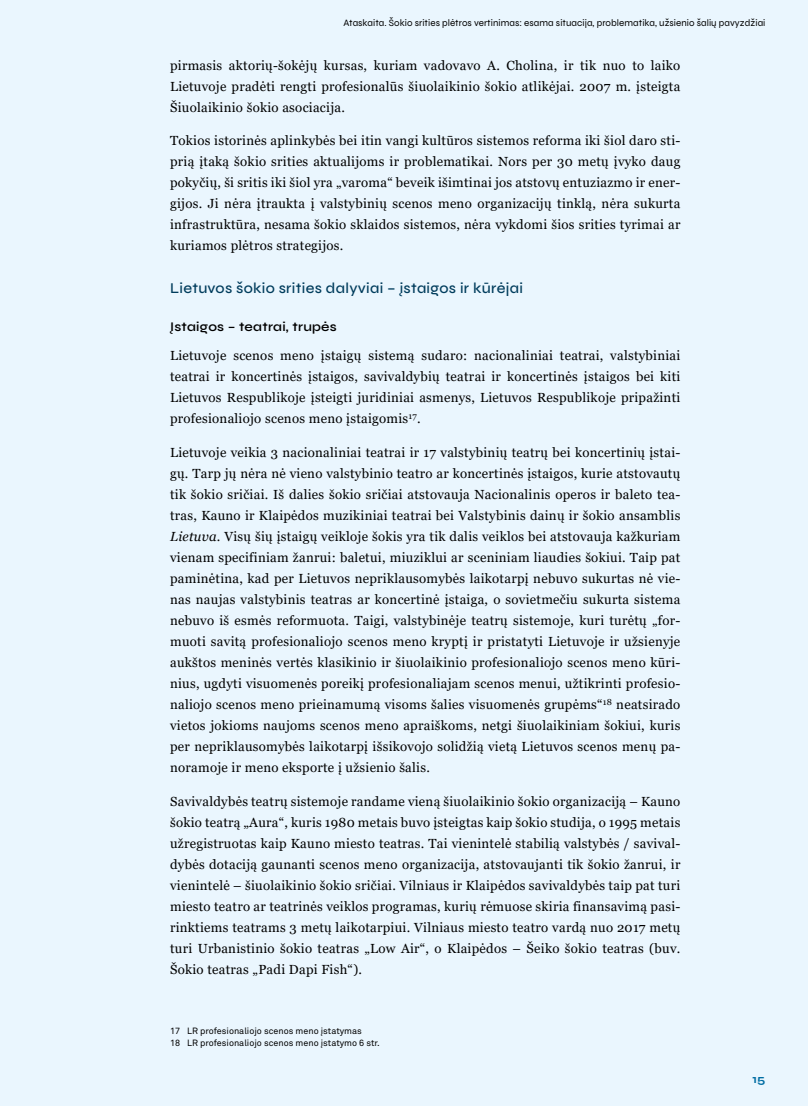
<style>
.page{position:relative;width:808px;height:1106px;background:#eaf6fe}
.page>*{position:absolute;margin:0;border:0;box-sizing:border-box;transform-origin:0 0}
.t1{font:500 15px "Syne";letter-spacing:.02em;color:#003c5c}
.t2{font:13.2px/21px "Georgia";letter-spacing:.02em;color:#000;text-align:justify}
.t3{font:600 13.2px "Syne";letter-spacing:.02em;color:#000}
.t4{font:700 12px "Syne";color:#006da3}
.t5{font:9.75px "Syne";letter-spacing:.005em;color:#000}
.t6{font:9px/12px "Akkurat Pro";color:#000}
.s1{font-style:italic}
</style>
<div class="page">
<p class="t5" style="left:343px;top:17px;width:423px">Ataskaita. Šokio srities plėtros vertinimas: esama situacija, problematika, užsienio šalių pavyzdžiai</p>
<p class="t2" style="left:170px;top:55px;width:512px">pirmasis aktorių-šokėjų kursas, kuriam vadovavo A. Cholina, ir tik nuo to laiko Lietuvoje pradėti rengti profesionalūs šiuolaikinio šokio atlikėjai. 2007 m. įsteigta Šiuolaikinio šokio asociacija.</p>
<p class="t2" style="left:170px;top:130px;width:512px">Tokios istorinės aplinkybės bei itin vangi kultūros sistemos reforma iki šiol daro sti&shy;prią įtaką šokio srities aktualijoms ir problematikai. Nors per 30 metų įvyko daug pokyčių, ši sritis iki šiol yra „varoma“ beveik išimtinai jos atstovų entuziazmo ir ener&shy;gijos. Ji nėra įtraukta į valstybinių scenos meno organizacijų tinklą, nėra sukurta infrastruktūra, nesama šokio sklaidos sistemos, nėra vykdomi šios srities tyrimai ar kuriamos plėtros strategijos.</p>
<p class="t1" style="left:170px;top:278px;width:354px">Lietuvos šokio srities dalyviai – įstaigos ir kūrėjai</p>
<p class="t3" style="left:170px;top:318px;width:168px">Įstaigos – teatrai, trupės</p>
<p class="t2" style="left:170px;top:345px;width:512px">Lietuvoje scenos meno įstaigų sistemą sudaro: nacionaliniai teatrai, valstybiniai teatrai ir koncertinės įstaigos, savivaldybių teatrai ir koncertinės įstaigos bei kiti Lietuvos Respublikoje įsteigti juridiniai asmenys, Lietuvos Respublikoje pripažinti profesionaliojo scenos meno įstaigomis<sup>17</sup>.</p>
<p class="t2" style="left:170px;top:442px;width:512px">Lietuvoje veikia 3 nacionaliniai teatrai ir 17 valstybinių teatrų bei koncertinių įstai&shy;gų. Tarp jų nėra nė vieno valstybinio teatro ar koncertinės įstaigos, kurie atstovautų tik šokio sričiai. Iš dalies šokio sričiai atstovauja Nacionalinis operos ir baleto tea&shy;tras, Kauno ir Klaipėdos muzikiniai teatrai bei Valstybinis dainų ir šokio ansamblis <span class="s1">Lietuva</span>. Visų šių įstaigų veikloje šokis yra tik dalis veiklos bei atstovauja kažkuriam vienam specifiniam žanrui: baletui, miuziklui ar sceniniam liaudies šokiui. Taip pat paminėtina, kad per Lietuvos nepriklausomybės laikotarpį nebuvo sukurtas nė vie&shy;nas naujas valstybinis teatras ar koncertinė įstaiga, o sovietmečiu sukurta sistema nebuvo iš esmės reformuota. Taigi, valstybinėje teatrų sistemoje, kuri turėtų „for&shy;muoti savitą profesionaliojo scenos meno kryptį ir pristatyti Lietuvoje ir užsienyje aukštos meninės vertės klasikinio ir šiuolaikinio profesionaliojo scenos meno kūri&shy;nius, ugdyti visuomenės poreikį profesionaliajam scenos menui, užtikrinti profesio&shy;naliojo scenos meno prieinamumą visoms šalies visuomenės grupėms“<sup>18</sup> neatsirado vietos jokioms naujoms scenos meno apraiškoms, netgi šiuolaikiniam šokiui, kuris per nepriklausomybės laikotarpį išsikovojo solidžią vietą Lietuvos scenos menų pa&shy;noramoje ir meno eksporte į užsienio šalis.</p>
<p class="t2" style="left:170px;top:791px;width:512px">Savivaldybės teatrų sistemoje randame vieną šiuolaikinio šokio organizaciją – Kauno šokio teatrą „Aura“, kuris 1980 metais buvo įsteigtas kaip šokio studija, o 1995 metais užregistruotas kaip Kauno miesto teatras. Tai vienintelė stabilią valstybės / savival&shy;dybės dotaciją gaunanti scenos meno organizacija, atstovaujanti tik šokio žanrui, ir vienintelė – šiuolaikinio šokio sričiai. Vilniaus ir Klaipėdos savivaldybės taip pat turi miesto teatro ar teatrinės veiklos programas, kurių rėmuose skiria finansavimą pasi&shy;rinktiems teatrams 3 metų laikotarpiui. Vilniaus miesto teatro vardą nuo 2017 metų turi Urbanistinio šokio teatras „Low Air“, o Klaipėdos – Šeiko šokio teatras (buv.<br>Šokio teatras „Padi Dapi Fish“).</p>
<p class="t6" style="left:170px;top:1025px;width:211px">17 LR profesionaliojo scenos meno įstatymas<br>18 LR profesionaliojo scenos meno įstatymo 6 str.</p>
<p class="t4" style="left:752px;top:1071px;width:14px">15</p>
</div>
